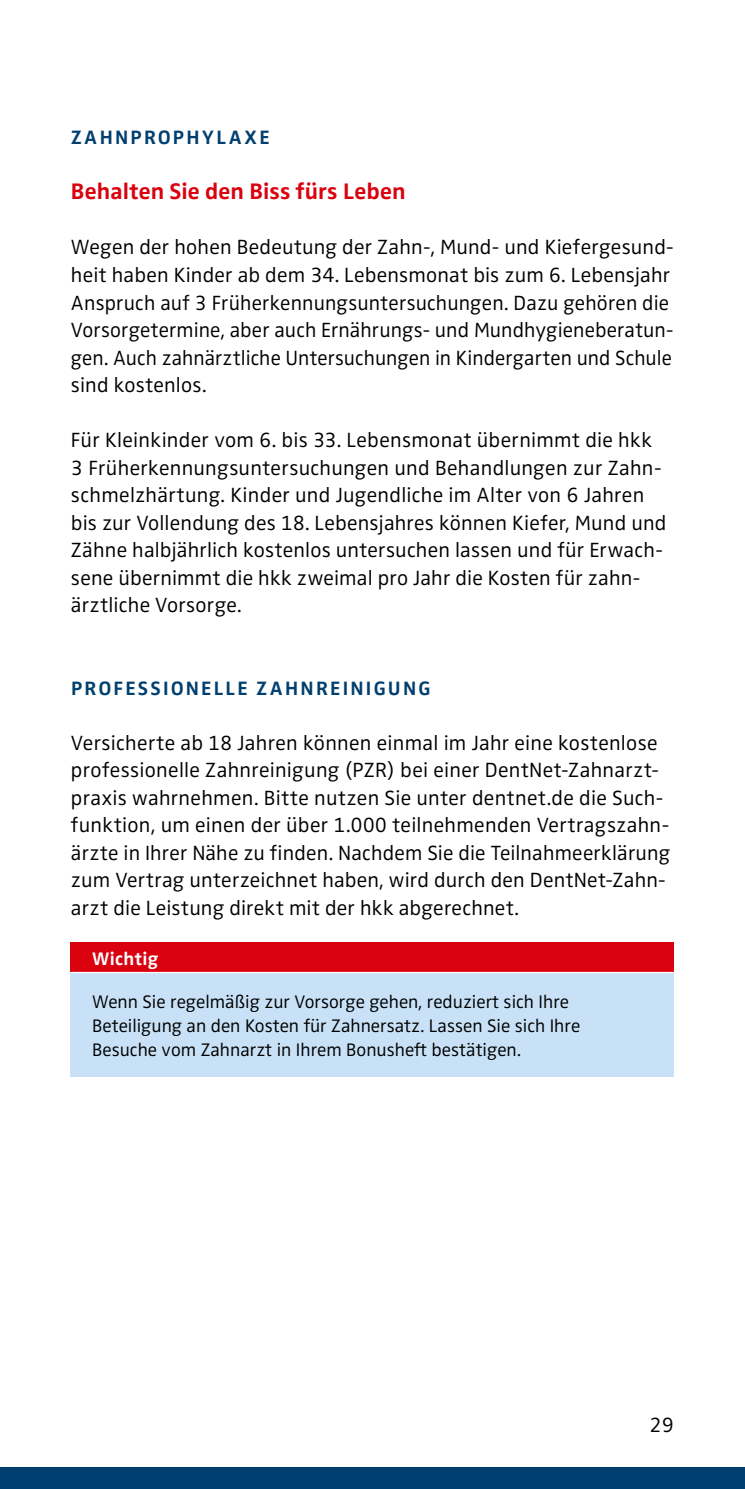
<style>
.page{position:relative;width:745px;height:1489px;background:#fff}
.page>*{position:absolute;margin:0;border:0;box-sizing:border-box;transform-origin:0 0}
.Subline{font:700 23.25px "Zwo Pro";letter-spacing:.005em;color:#da020e}
.Copy{font:300 21.25px/27.5px "Zwo Pro";letter-spacing:.01em;color:#000}
.Copy-2{font:700 20px "Zwo Pro";letter-spacing:.11em;color:#003f6f}
.Infobox___Copy{font:300 18.75px/23.8px "Zwo Pro";color:#000}
.Infobox___Headline{font:700 18.75px "Zwo Pro";letter-spacing:.015em;color:#fff}
</style>
<div class="page">
<div style="left:0;top:1467px;width:744px;height:21px;background:#003f6f"></div>
<div style="left:71px;top:942px;width:602px;height:30px;background:#da020e"></div>
<div style="left:71px;top:972px;width:602px;height:105px;background:#c8e1f6"></div>
<hr style="left:71px;top:971px;width:602px;height:2px;background:#fff">
<p class="Copy-2" style="left:71px;top:122px;width:200px">ZAHNPROPHYLAXE</p>
<p class="Subline" style="left:71px;top:174px;width:336px">Behalten Sie den Biss fürs Leben</p>
<p class="Copy" style="left:71px;top:232px;width:604px">Wegen der hohen Bedeutung der Zahn-, Mund- und Kiefergesund&shy;heit haben Kinder ab dem 34. Lebensmonat bis zum 6. Lebensjahr Anspruch auf 3 Früherkennungsuntersuchungen. Dazu gehören die Vorsorgetermine, aber auch Ernährungs- und Mundhygieneberatun&shy;gen. Auch zahnärztliche Untersuchungen in Kindergarten und Schule sind kostenlos.</p>
<p class="Copy" style="left:71px;top:425px;width:596px">Für Kleinkinder vom 6. bis 33. Lebensmonat übernimmt die hkk 3 Früherkennungsuntersuchungen und Behandlungen zur Zahn&shy;schmelzhärtung. Kinder und Jugendliche im Alter von 6 Jahren bis zur Vollendung des 18. Lebensjahres können Kiefer, Mund und Zähne halbjährlich kostenlos untersuchen lassen und für Erwach&shy;sene übernimmt die hkk zweimal pro Jahr die Kosten für zahn&shy;ärztliche Vorsorge.</p>
<p class="Copy-2" style="left:71px;top:672px;width:361px">PROFESSIONELLE ZAHNREINIGUNG</p>
<p class="Copy" style="left:71px;top:727px;width:600px">Versicherte ab 18 Jahren können einmal im Jahr eine kostenlose professionelle Zahnreinigung (PZR) bei einer DentNet-Zahnarzt&shy;praxis wahrnehmen. Bitte nutzen Sie unter dentnet.de die Such&shy;funktion, um einen der über 1.000 teilnehmenden Vertragszahn&shy;ärzte in Ihrer Nähe zu finden. Nachdem Sie die Teilnahmeerklärung zum Vertrag unterzeichnet haben, wird durch den DentNet-Zahn&shy;arzt die Leistung direkt mit der hkk abgerechnet.</p>
<p class="Infobox___Headline" style="left:92px;top:944px;width:67px">Wichtig</p>
<p class="Infobox___Copy" style="left:92px;top:988px;width:489px">Wenn Sie regelmäßig zur Vorsorge gehen, reduziert sich Ihre<br>Beteiligung an den Kosten für Zahnersatz. Lassen Sie sich Ihre<br>Besuche vom Zahnarzt in Ihrem Bonusheft bestätigen.</p>
<p class="Copy" style="left:649px;top:1409px;width:26px">29</p>
</div>
